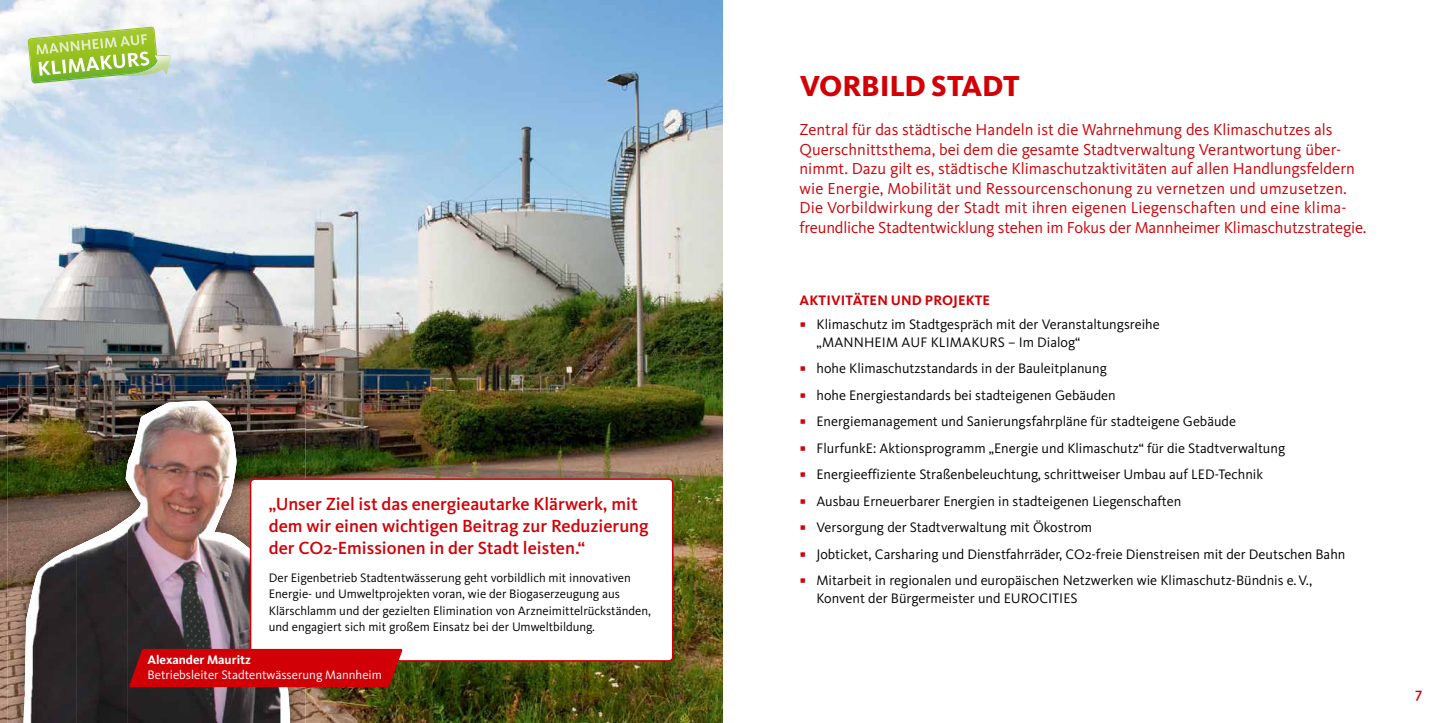
<style>
.page{position:relative;width:1446px;height:723px;background:#fff}
.page>*{position:absolute;margin:0;border:0;box-sizing:border-box;transform-origin:0 0}
.t1{font:800 30px "Kievit OT";letter-spacing:-.01em;color:#d10007}
.t2{font:500 18.3px/21.9px "Kievit OT";color:#d10007}
.t3{font:16.5px/19.5px "Kievit OT";color:#d10007}
.t4{font:500 15px "Kievit OT";color:#d10007}
.t5{font:14.25px/18px "Kievit OT";color:#000}
.t6{font:700 14.25px "Kievit OT";letter-spacing:.01em;color:#d10007}
.t7{font:12.75px/16.5px "Kievit OT";color:#000}
.t8{font:12.75px "Kievit OT";color:#fff}
.t9{font:700 12.75px "Kievit OT";color:#fff}
.s1{font-family:"Arial";font-size:19.5px;color:#d10007}
</style>
<div class="page">
<img style="left:0;top:0;width:723px;height:723px">
<svg style="left:28px;top:27px;width:143px;height:56px;background:#b4d27a"></svg>
<img style="left:153px;top:56px;width:17px;height:11px">
<img style="left:8px;top:385px;width:298px;height:338px">
<img style="left:21px;top:400px;width:269px;height:323px">
<img style="left:127px;top:402px;width:153px;height:321px">
<img style="left:76px;top:464px;width:52px;height:259px">
<img style="left:26px;top:546px;width:51px;height:177px">
<svg style="left:250px;top:478px;width:423px;height:183px"></svg>
<div style="left:129px;top:649px;width:274px;height:38px;background:#d10007"></div>
<p class="t2" style="left:269px;top:493px;width:381px">„Unser Ziel ist das energieautarke Klärwerk, mit dem wir einen wichtigen Beitrag zur Reduzierung der CO2-Emissionen in der Stadt leisten.“</p>
<p class="t7" style="left:269px;top:569px;width:384px">Der Eigenbetrieb Stadtentwässerung geht vorbildlich mit innovativen Energie- und Umweltprojekten voran, wie der Biogaserzeugung aus Klärschlamm und der gezielten Elimination von Arzneimittelrückständen, und engagiert sich mit großem Einsatz bei der Umweltbildung.</p>
<p class="t9" style="left:148px;top:652px;width:105px">Alexander Mauritz</p>
<p class="t8" style="left:148px;top:668px;width:236px">Betriebsleiter Stadtentwässerung Mannheim</p>
<h1 class="t1" style="left:800px;top:68px;width:222px">VORBILD STADT</h1>
<p class="t3" style="left:799px;top:120px;width:568px">Zentral für das städtische Handeln ist die Wahrnehmung des Klimaschutzes als Querschnittsthema, bei dem die gesamte Stadtverwaltung Verantwortung über&shy;nimmt. Dazu gilt es, städtische Klimaschutzaktivitäten auf allen Handlungsfeldern wie Energie, Mobilität und Ressourcenschonung zu vernetzen und umzusetzen.<br>Die Vorbildwirkung der Stadt mit ihren eigenen Liegenschaften und eine klima&shy;freundliche Stadtentwicklung stehen im Fokus der Mannheimer Klimaschutzstrategie.</p>
<p class="t6" style="left:799px;top:291px;width:192px">AKTIVITÄTEN UND PROJEKTE</p>
<p class="t5" style="left:816px;top:315px;width:345px;text-indent:-17px"><span class="s1">▪</span> Klimaschutz im Stadtgespräch mit der Veranstaltungsreihe „MANNHEIM AUF KLIMAKURS – Im Dialog“</p>
<p class="t5" style="left:799px;top:359px;width:309px"><span class="s1">▪</span> hohe Klimaschutzstandards in der Bauleitplanung</p>
<p class="t5" style="left:799px;top:386px;width:318px"><span class="s1">▪</span> hohe Energiestandards bei stadteigenen Gebäuden</p>
<p class="t5" style="left:799px;top:412px;width:438px"><span class="s1">▪</span> Energiemanagement und Sanierungsfahrpläne für stadteigene Gebäude</p>
<p class="t5" style="left:799px;top:439px;width:487px"><span class="s1">▪</span> FlurfunkE: Aktionsprogramm „Energie und Klimaschutz“ für die Stadtverwaltung</p>
<p class="t5" style="left:799px;top:466px;width:465px"><span class="s1">▪</span> Energieeffiziente Straßenbeleuchtung, schrittweiser Umbau auf LED-Technik</p>
<p class="t5" style="left:799px;top:492px;width:383px"><span class="s1">▪</span> Ausbau Erneuerbarer Energien in stadteigenen Liegenschaften</p>
<p class="t5" style="left:799px;top:519px;width:294px"><span class="s1">▪</span> Versorgung der Stadtverwaltung mit Ökostrom</p>
<p class="t5" style="left:799px;top:545px;width:547px"><span class="s1">▪</span> Jobticket, Carsharing und Dienstfahrräder, CO2-freie Dienstreisen mit der Deutschen Bahn</p>
<p class="t5" style="left:816px;top:572px;width:497px;text-indent:-17px"><span class="s1">▪</span> Mitarbeit in regionalen und europäischen Netzwerken wie Klimaschutz-Bündnis e. V.,<br>Konvent der Bürgermeister und EUROCITIES</p>
<p class="t4" style="left:1415px;top:685px;width:8px">7</p>
</div>
